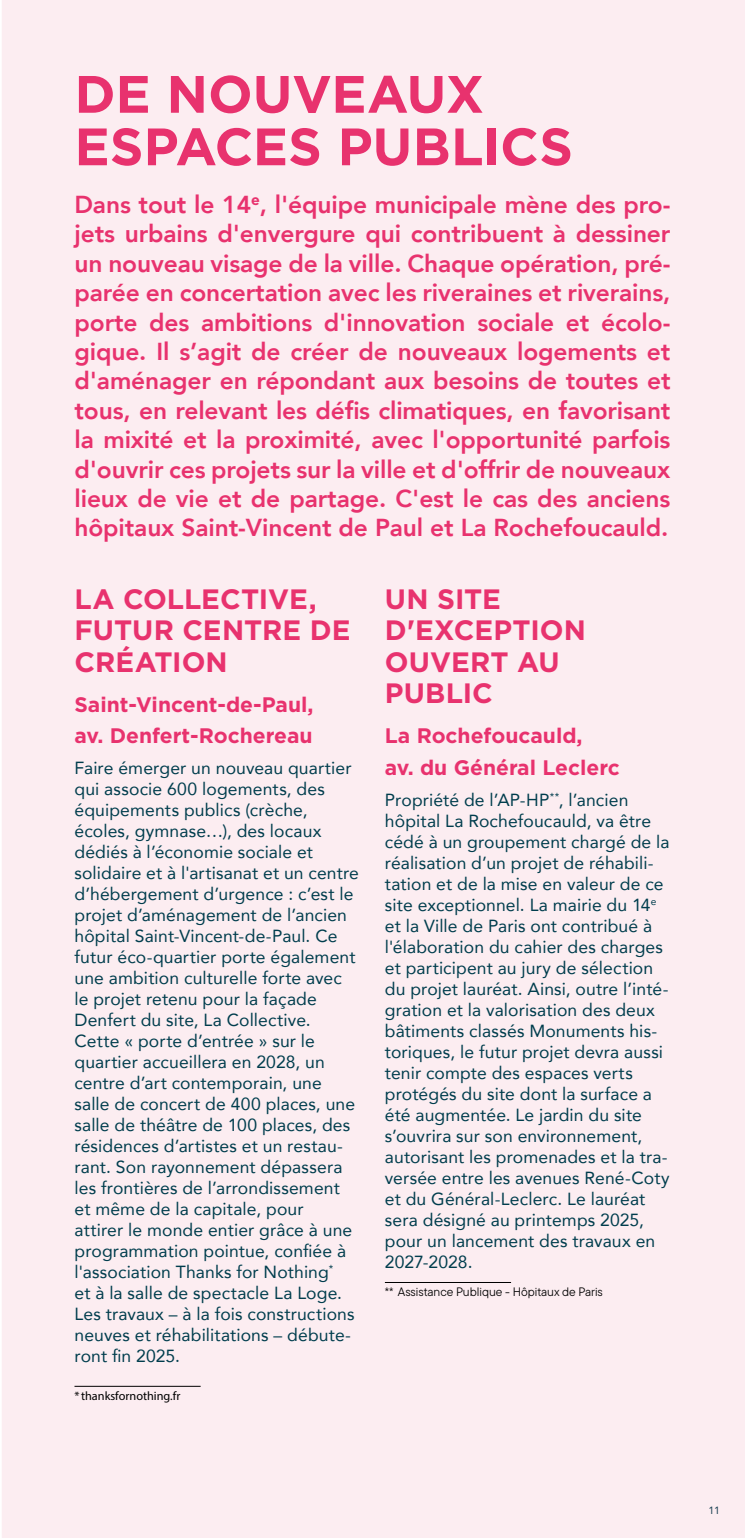
<style>
.page{position:relative;width:745px;height:1538px;background:#fff}
.page>*{position:absolute;margin:0;border:0;box-sizing:border-box;transform-origin:0 0}
.t1{font:700 52.5px/52.5px "Gotham";color:#e8326e}
.t2{font:700 28px/31.5px "Gotham";color:#e8326e}
.t3{font:800 24.5px/29.4px "Avenir";letter-spacing:-.005em;color:#e8326e;text-align:justify}
.t4{font:700 21px/31.5px "Gotham";color:#e8326e}
.t5{font:17.5px/21px "Avenir";letter-spacing:.005em;color:#003d4d}
.t6{font:12.25px "TT Commons Pro";color:#000}
.t7{font:12.25px "Myriad Pro";color:#000}
.t8{font:10.5px "Avenir";color:#003d4d}
</style>
<div class="page">
<div style="left:2px;top:0;width:742px;height:1538px;background:#fcedf1"></div>
<div style="left:2px;top:1281px;width:33px;height:257px;background:#fcedf1"></div>
<hr style="left:74px;top:1386px;width:126px;height:1px;background:#000">
<hr style="left:384px;top:1282px;width:126px;height:1px;background:#000">
<h1 class="t1" style="left:74px;top:67px;width:499px">DE NOUVEAUX<br>ESPACES PUBLICS</h1>
<p class="t3" style="left:74px;top:190px;width:597px">Dans tout le 14<sup>e</sup>, l'équipe municipale mène des pro&shy;jets urbains d'envergure qui contribuent à dessiner un nouveau visage de la ville. Chaque opération, pré&shy;parée en concertation avec les riveraines et riverains, porte des ambitions d'innovation sociale et écolo&shy;gique. Il s’agit de créer de nouveaux logements et d'aménager en répondant aux besoins de toutes et tous, en relevant les défis climatiques, en favorisant la mixité et la proximité, avec l'opportunité parfois d'ouvrir ces projets sur la ville et d'offrir de nouveaux lieux de vie et de partage. C'est le cas des anciens hôpitaux Saint-Vincent de Paul et La Rochefoucauld.</p>
<h2 class="t2" style="left:74px;top:582px;width:277px">LA COLLECTIVE,<br>FUTUR CENTRE DE<br>CRÉATION</h2>
<p class="t4" style="left:74px;top:688px;width:240px">Saint-Vincent-de-Paul, av. Denfert-Rochereau</p>
<p class="t5" style="left:74px;top:757px;width:286px">Faire émerger un nouveau quartier qui associe 600 logements, des équipements publics (crèche, écoles, gymnase…), des locaux dédiés à l’économie sociale et solidaire et à l'artisanat et un centre d’hébergement d’urgence : c’est le projet d’aménagement de l’ancien hôpital Saint-Vincent-de-Paul. Ce futur éco-quartier porte également une ambition culturelle forte avec le projet retenu pour la façade<br>Denfert du site, La Collective.<br>Cette « porte d’entrée » sur le quartier accueillera en 2028, un centre d’art contemporain, une salle de concert de 400 places, une salle de théâtre de 100 places, des résidences d’artistes et un restau&shy;rant. Son rayonnement dépassera les frontières de l’arrondissement et même de la capitale, pour<br>attirer le monde entier grâce à une programmation pointue, confiée à l'association Thanks for Nothing<sup>*<br></sup>et à la salle de spectacle La Loge.<br>Les travaux – à la fois constructions neuves et réhabilitations – débute&shy;ront fin 2025.</p>
<p class="t7" style="left:74px;top:1388px;width:107px">* thanksfornothing.fr</p>
<h2 class="t2" style="left:384px;top:582px;width:202px">UN SITE<br>D'EXCEPTION<br>OUVERT AU<br>PUBLIC</h2>
<p class="t4" style="left:384px;top:719px;width:236px">La Rochefoucauld,<br>av. du Général Leclerc</p>
<p class="t5" style="left:384px;top:788px;width:286px">Propriété de l’AP-HP<sup>**</sup>, l’ancien hôpital La Rochefoucauld, va être cédé à un groupement chargé de la réalisation d’un projet de réhabili&shy;tation et de la mise en valeur de ce site exceptionnel. La mairie du 14<sup>e </sup>et la Ville de Paris ont contribué à l'élaboration du cahier des charges et participent au jury de sélection du projet lauréat. Ainsi, outre l’inté&shy;gration et la valorisation des deux bâtiments classés Monuments his&shy;toriques, le futur projet devra aussi tenir compte des espaces verts protégés du site dont la surface a été augmentée. Le jardin du site s’ouvrira sur son environnement, autorisant les promenades et la tra&shy;versée entre les avenues René-Coty et du Général-Leclerc. Le lauréat sera désigné au printemps 2025, pour un lancement des travaux en 2027-2028.</p>
<p class="t6" style="left:384px;top:1283px;width:219px">** Assistance Publique - Hôpitaux de Paris</p>
<p class="t8" style="left:708px;top:1501px;width:13px">11</p>
</div>
